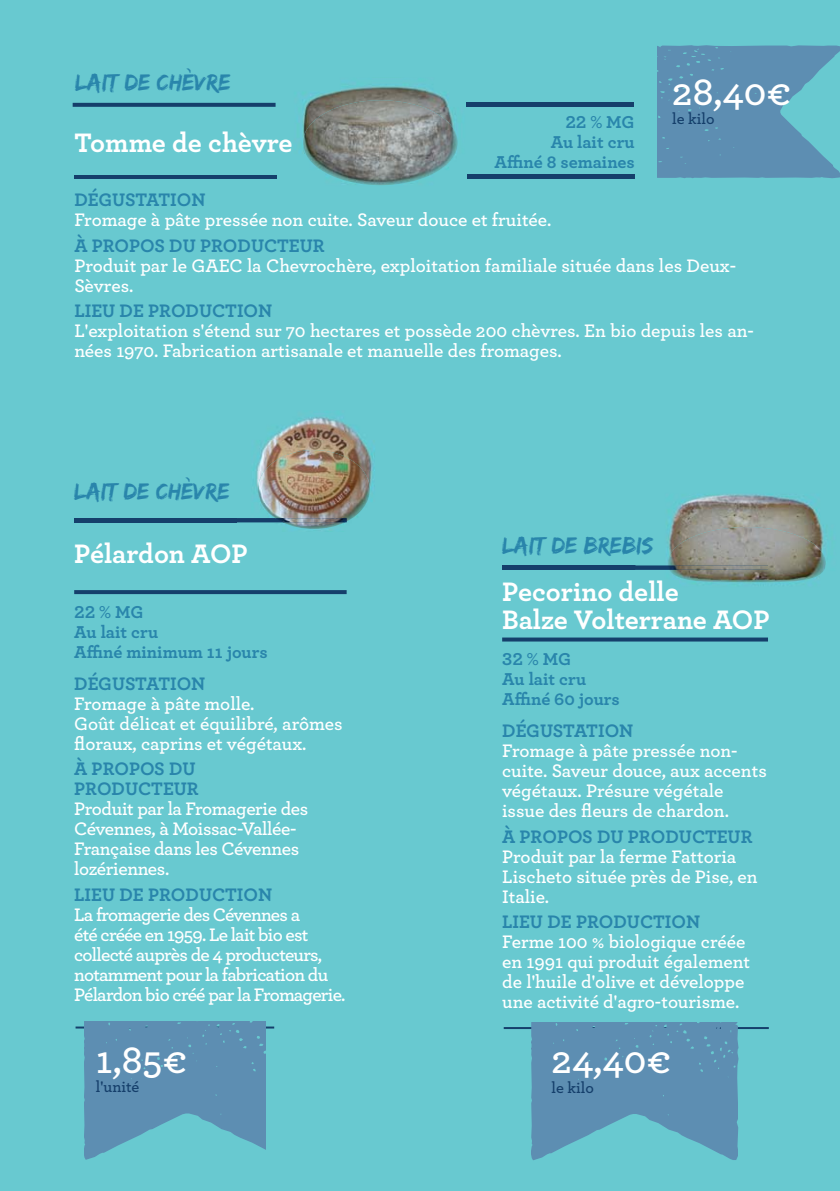
<style>
.page{position:relative;width:840px;height:1191px;background:#fff}
.page>*{position:absolute;margin:0;border:0;box-sizing:border-box;transform-origin:0 0}
.t1{font:600 40px "Archer";color:#fff}
.t2{font:700 28px/28px "Archer";color:#fff}
.t3{font:24px "Edo SZ";color:#2985ab}
.t4{font:600 19px/20px "Archer";letter-spacing:-.01em;color:#fff}
.t5{font:600 19px/20px "Archer";letter-spacing:-.04em;color:#fff}
.t6{font:700 19px/20px "Archer";color:#2985ab}
.t7{font:700 18px/20px "Archer";color:#2985ab}
.t8{font:600 16px "Archer";color:#153f6b}
</style>
<div class="page">
<div style="left:0;top:0;width:839px;height:1191px;background:#68c9d0"></div>
<svg style="left:657px;top:45px;width:182px;height:133px"></svg>
<hr style="left:74px;top:518px;width:272px;height:4px;background:#153f6b">
<svg style="left:74px;top:590px;width:272px;height:4px"></svg>
<hr style="left:75px;top:1026px;width:199px;height:2px;background:#153f6b">
<svg style="left:84px;top:1021px;width:181px;height:138px"></svg>
<svg style="left:73px;top:103px;width:202px;height:4px"></svg>
<hr style="left:465px;top:103px;width:168px;height:4px;background:#153f6b">
<hr style="left:74px;top:175px;width:203px;height:4px;background:#153f6b">
<hr style="left:467px;top:175px;width:167px;height:4px;background:#153f6b">
<img style="left:237px;top:417px;width:138px;height:106px">
<img style="left:237px;top:518px;width:21px;height:4px">
<img style="left:258px;top:450px;width:111px;height:79px">
<img style="left:275px;top:518px;width:71px;height:4px">
<img style="left:303px;top:86px;width:171px;height:99px">
<svg style="left:465px;top:103px;width:9px;height:4px"></svg>
<svg style="left:467px;top:175px;width:7px;height:4px"></svg>
<img style="left:303px;top:100px;width:154px;height:85px;border-radius:50%">
<hr style="left:502px;top:565px;width:265px;height:4px;background:#153f6b">
<svg style="left:502px;top:637px;width:265px;height:4px"></svg>
<hr style="left:503px;top:1027px;width:265px;height:2px;background:#153f6b">
<svg style="left:531px;top:1022px;width:207px;height:138px"></svg>
<img style="left:635px;top:494px;width:191px;height:89px">
<img style="left:635px;top:580px;width:42px;height:3px">
<img style="left:635px;top:565px;width:32px;height:4px">
<img style="left:635px;top:536px;width:18px;height:20px">
<img style="left:667px;top:527px;width:158px;height:55px">
<p class="t3" style="left:75px;top:68px;width:157px">LAIT DE CHÈVRE</p>
<h1 class="t1" style="left:671px;top:76px;width:121px">28,40€</h1>
<p class="t8" style="left:671px;top:113px;width:44px">le kilo</p>
<p class="t7" style="left:494px;top:114px;width:141px;text-align:right">22 % MG<br>Au lait cru<br>Affiné 8 semaines</p>
<h2 class="t2" style="left:74px;top:131px;width:220px">Tomme de chèvre</h2>
<p class="t6" style="left:74px;top:191px;width:133px">DÉGUSTATION</p>
<p class="t4" style="left:74px;top:211px;width:478px">Fromage à pâte pressée non cuite. Saveur douce et fruitée.</p>
<p class="t6" style="left:74px;top:237px;width:252px">À PROPOS DU PRODUCTEUR</p>
<p class="t4" style="left:74px;top:257px;width:662px">Produit par le GAEC la Chevrochère, exploitation familiale située dans les Deux-<br>Sèvres.</p>
<p class="t6" style="left:74px;top:303px;width:199px">LIEU DE PRODUCTION</p>
<p class="t4" style="left:74px;top:323px;width:680px">L'exploitation s'étend sur 70 hectares et possède 200 chèvres. En bio depuis les an&shy;nées 1970. Fabrication artisanale et manuelle des fromages.</p>
<p class="t3" style="left:74px;top:477px;width:157px">LAIT DE CHÈVRE</p>
<h2 class="t2" style="left:74px;top:543px;width:175px">Pélardon AOP</h2>
<p class="t7" style="left:74px;top:604px;width:195px">22 % MG<br>Au lait cru<br>Affiné minimum 11 jours</p>
<p class="t6" style="left:74px;top:675px;width:133px">DÉGUSTATION</p>
<p class="t4" style="left:74px;top:695px;width:270px">Fromage à pâte molle.<br>Goût délicat et équilibré, arômes floraux, caprins et végétaux.</p>
<p class="t6" style="left:74px;top:761px;width:126px">À PROPOS DU<br>PRODUCTEUR</p>
<p class="t4" style="left:74px;top:801px;width:235px">Produit par la Fromagerie des<br>Cévennes, à Moissac-Vallée-<br>Française dans les Cévennes lozériennes.</p>
<p class="t6" style="left:74px;top:886px;width:199px">LIEU DE PRODUCTION</p>
<p class="t5" style="left:74px;top:906px;width:272px">La fromagerie des Cévennes a<br>été créée en 1959. Le lait bio est collecté auprès de 4 producteurs, notamment pour la fabrication du<br>Pélardon bio créé par la Fromagerie.</p>
<h1 class="t1" style="left:96px;top:1044px;width:93px">1,85€</h1>
<p class="t8" style="left:96px;top:1080px;width:45px">l'unité</p>
<p class="t3" style="left:502px;top:531px;width:152px">LAIT DE BREBIS</p>
<h2 class="t2" style="left:502px;top:580px;width:269px">Pecorino delle<br>Balze Volterrane AOP</h2>
<p class="t7" style="left:502px;top:651px;width:119px">32 % MG<br>Au lait cru<br>Affiné 60 jours</p>
<p class="t6" style="left:502px;top:722px;width:133px">DÉGUSTATION</p>
<p class="t4" style="left:502px;top:742px;width:266px">Fromage à pâte pressée non&shy;cuite. Saveur douce, aux accents végétaux. Présure végétale issue des fleurs de chardon.</p>
<p class="t6" style="left:502px;top:828px;width:252px">À PROPOS DU PRODUCTEUR</p>
<p class="t4" style="left:502px;top:848px;width:257px">Produit par la ferme Fattoria<br>Lischeto située près de Pise, en<br>Italie.</p>
<p class="t6" style="left:502px;top:913px;width:199px">LIEU DE PRODUCTION</p>
<p class="t4" style="left:502px;top:933px;width:249px">Ferme 100 % biologique créée en 1991 qui produit également de l'huile d'olive et développe une activité d'agro-tourisme.</p>
<h1 class="t1" style="left:551px;top:1045px;width:121px">24,40€</h1>
<p class="t8" style="left:551px;top:1081px;width:44px">le kilo</p>
</div>
